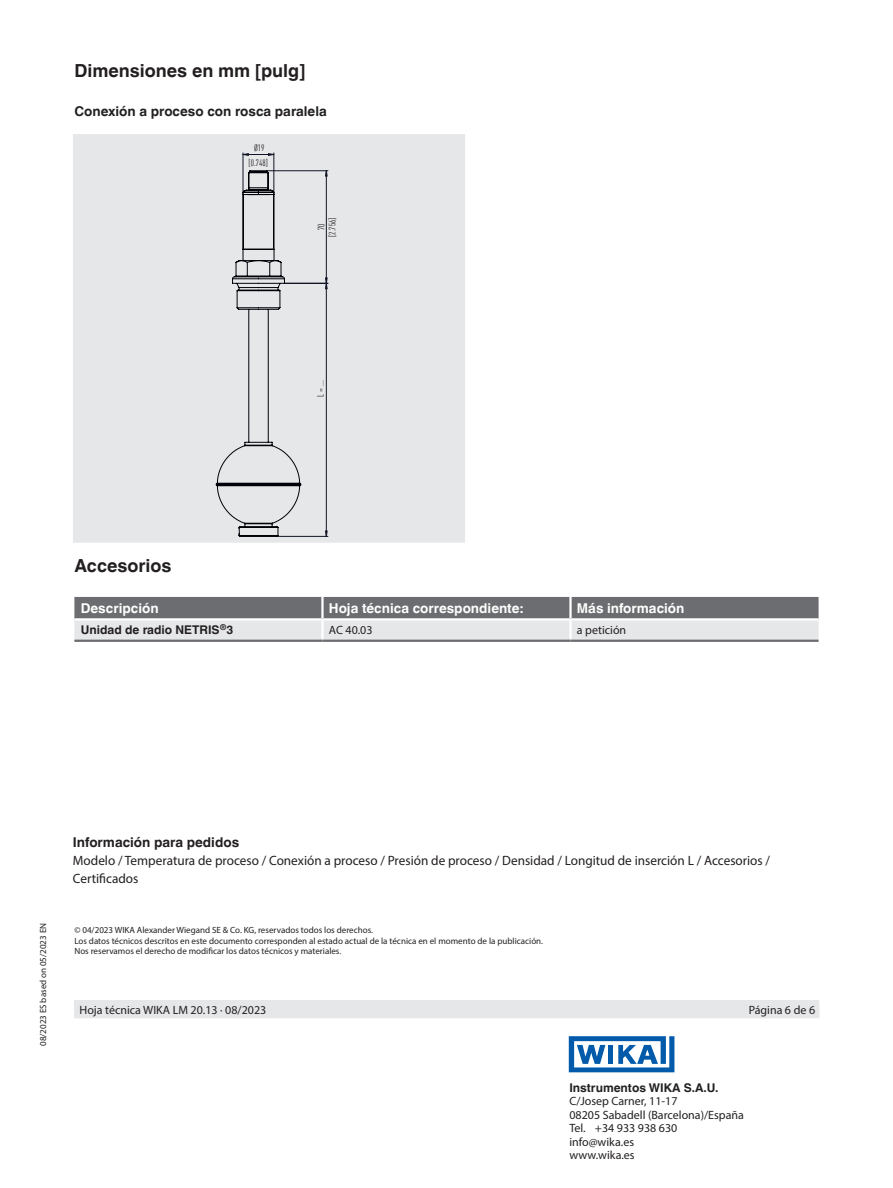
<style>
.page{position:relative;width:893px;height:1188px;background:#fff}
.page>*{position:absolute;margin:0;border:0;box-sizing:border-box;transform-origin:0 0}
.t1{font:700 18px "Helvetica World";color:#231f20}
.t2{font:13.5px/18px "Myriad Pro";color:#231f20}
.t3{font:700 13.5px "Helvetica World";color:#231f20}
.t4{font:700 13.5px "Helvetica World";color:#fff}
.t5{font:12px/13.5px "Myriad Pro";color:#231f20}
.t6{font:700 12px "Helvetica World";color:#231f20}
.t7{font:9.15px/15px "DIN Cond";color:#231f20;text-align:center}
.t8{font:9px/10.5px "Myriad Pro";color:#231f20}
</style>
<div class="page">
<svg style="left:569px;top:1036px;width:105px;height:36px"></svg>
<div style="left:74px;top:1000px;width:745px;height:18px;background:#e6e7e9"></div>
<svg style="left:74px;top:597px;width:745px;height:43px;background:#a4a5a8"></svg>
<hr style="left:321px;top:597px;width:3px;height:21px;background:#fff">
<hr style="left:569px;top:597px;width:3px;height:21px;background:#fff">
<hr style="left:74px;top:618px;width:248px;height:3px;background:#fff">
<hr style="left:322px;top:618px;width:248px;height:3px;background:#fff">
<hr style="left:321px;top:621px;width:3px;height:19px;background:#fff">
<hr style="left:570px;top:618px;width:249px;height:3px;background:#fff">
<hr style="left:569px;top:621px;width:3px;height:19px;background:#fff">
<hr style="left:74px;top:640px;width:248px;height:2px;background:#6c6d70">
<hr style="left:322px;top:640px;width:248px;height:2px;background:#6c6d70">
<hr style="left:570px;top:640px;width:249px;height:2px;background:#6c6d70">
<div style="left:73px;top:134px;width:392px;height:409px;background:#e6e7e9"></div>
<hr style="left:267px;top:170px;width:61px;height:1px;background:#111526">
<hr style="left:284px;top:283px;width:44px;height:1px;background:#111526">
<hr style="left:277px;top:536px;width:51px;height:1px;background:#111526">
<hr style="left:243px;top:153px;width:1px;height:42px;background:#111526">
<hr style="left:274px;top:153px;width:1px;height:42px;background:#111526">
<svg style="left:325px;top:170px;width:2px;height:366px"></svg>
<svg style="left:243px;top:153px;width:31px;height:3px"></svg>
<svg style="left:216px;top:170px;width:85px;height:367px"></svg>
<h1 class="t1" style="left:74px;top:60px;width:232px">Dimensiones en mm [pulg]</h1>
<h2 class="t3" style="left:74px;top:103px;width:254px">Conexión a proceso con rosca paralela</h2>
<p class="t7" style="left:249px;top:140px;width:21px">Ø19 [0.748]</p>
<p class="t7" style="left:316px;top:237px;width:21px;line-height:10.9px;rotate:-90deg">70 [2.756]</p>
<p class="t7" style="left:313px;top:397px;width:18px;rotate:-90deg">L = ...</p>
<h1 class="t1" style="left:74px;top:555px;width:99px">Accesorios</h1>
<h2 class="t4" style="left:81px;top:600px;width:79px">Descripción</h2>
<h2 class="t4" style="left:329px;top:600px;width:196px">Hoja técnica correspondiente:</h2>
<h2 class="t4" style="left:577px;top:600px;width:109px">Más información</h2>
<h3 class="t6" style="left:81px;top:623px;width:154px">Unidad de radio NETRIS<sup>®</sup>3</h3>
<h3 class="t5" style="left:329px;top:623px;width:45px">AC 40.03</h3>
<h3 class="t5" style="left:577px;top:623px;width:51px">a petición</h3>
<h2 class="t3" style="left:73px;top:835px;width:168px">Información para pedidos</h2>
<h2 class="t2" style="left:73px;top:852px;width:699px">Modelo / Temperatura de proceso / Conexión a proceso / Presión de proceso / Densidad / Longitud de inserción L / Accesorios /<br>Certificados</h2>
<p class="t8" style="left:38px;top:1046px;width:124px;rotate:-90deg">08/2023 ES based on 05/2023 EN</p>
<p class="t8" style="left:74px;top:925px;width:470px">© 04/2023 WIKA Alexander Wiegand SE &amp; Co. KG, reservados todos los derechos.<br>Los datos técnicos descritos en este documento corresponden al estado actual de la técnica en el momento de la publicación.<br>Nos reservamos el derecho de modificar los datos técnicos y materiales.</p>
<h3 class="t5" style="left:80px;top:1003px;width:188px">Hoja técnica WIKA LM 20.13 ∙ 08/2023</h3>
<h3 class="t5" style="left:749px;top:1003px;width:68px">Página 6 de 6</h3>
<h3 class="t6" style="left:569px;top:1080px;width:151px">Instrumentos WIKA S.A.U.</h3>
<h3 class="t5" style="left:569px;top:1094px;width:176px">C/Josep Carner, 11-17<br>08205 Sabadell (Barcelona)/España<br>Tel. +34 933 938 630 info@wika.es<br>www.wika.es</h3>
</div>
